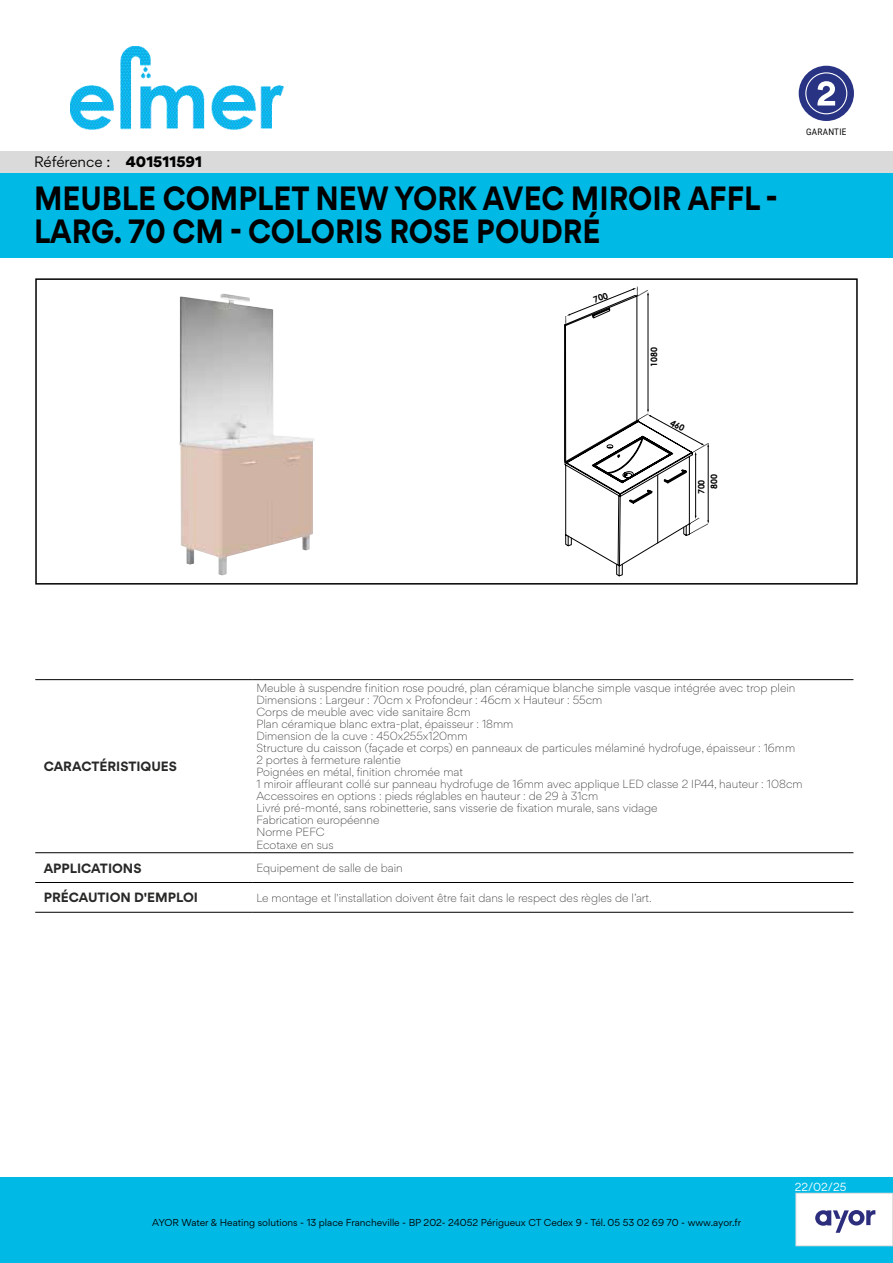
<style>
.page{position:relative;width:893px;height:1263px;background:#fff}
.page>*{position:absolute;margin:0;border:0;box-sizing:border-box;transform-origin:0 0}
.t1{font:700 30px/33px "Gordita";color:#000;scale:.9 1}
.t2{font:13.5px "Gordita";letter-spacing:-.005em;color:#000}
.t3{font:700 12px "Gordita";color:#282827}
.t4{font:300 10.5px/12px "Gordita";color:#282827}
.t5{font:10.5px "Gordita";color:#fff}
.t6{font:9px "Gordita";color:#000}
.t7{font:9px "Roboto";letter-spacing:.035em;color:#000;scale:.9 1}
.t8{font:700 8.7px "Century Gothic";letter-spacing:-.005em;color:#000}
.s1{font-weight:900}
</style>
<div class="page">
<div style="left:0;top:172px;width:893px;height:85px;background:#00b9e5"></div>
<div style="left:0;top:1178px;width:893px;height:85px;background:#00b9e5"></div>
<div style="left:796px;top:1193px;width:97px;height:53px;background:#fff"></div>
<div style="left:795px;top:1193px;width:98px;height:53px;border:1px solid #dadada"></div>
<img style="left:179px;top:293px;width:136px;height:282px">
<hr style="left:35px;top:679px;width:217px;height:1px;background:#000">
<hr style="left:252px;top:679px;width:601px;height:1px;background:#000">
<hr style="left:35px;top:852px;width:217px;height:1px;background:#000">
<hr style="left:252px;top:852px;width:601px;height:1px;background:#000">
<hr style="left:35px;top:882px;width:217px;height:1px;background:#000">
<hr style="left:252px;top:882px;width:601px;height:1px;background:#000">
<hr style="left:35px;top:912px;width:217px;height:1px;background:#000">
<hr style="left:252px;top:912px;width:601px;height:1px;background:#000">
<div style="left:799px;top:66px;width:55px;height:55px;background:#293384;border-radius:50%"></div>
<svg style="left:805px;top:72px;width:42px;height:42px"></svg>
<div style="left:35px;top:278px;width:823px;height:307px;border:2px solid #000"></div>
<svg style="left:815px;top:1210px;width:60px;height:23px"></svg>
<img style="left:70px;top:47px;width:213px;height:82px">
<div style="left:0;top:151px;width:893px;height:21px;background:#dadada"></div>
<svg style="left:564px;top:287px;width:145px;height:290px"></svg>
<p class="t2" style="left:34px;top:152px;width:170px">Référence : <span class="s1">401511591</span></p>
<h1 class="t1" style="left:34px;top:182px;width:828px">MEUBLE COMPLET NEW YORK AVEC MIROIR AFFL -<br>LARG. 70 CM - COLORIS ROSE POUDRÉ</h1>
<p class="t7" style="left:806px;top:125px;width:46px">GARANTIE</p>
<p class="t8" style="left:647px;top:367px;width:21px;rotate:-90deg">1080</p>
<p class="t8" style="left:707px;top:489px;width:16px;rotate:-90deg">800</p>
<p class="t8" style="left:695px;top:494px;width:16px;rotate:-90deg">700</p>
<p class="t3" style="left:44px;top:757px;width:135px">CARACTÉRISTIQUES</p>
<p class="t4" style="left:256px;top:682px;width:548px">Meuble à suspendre finition rose poudré, plan céramique blanche simple vasque intégrée avec trop plein Dimensions : Largeur : 70cm x Profondeur : 46cm x Hauteur : 55cm<br>Corps de meuble avec vide sanitaire 8cm<br>Plan céramique blanc extra-plat, épaisseur : 18mm<br>Dimension de la cuve : 450x255x120mm<br>Structure du caisson (façade et corps) en panneaux de particules mélaminé hydrofuge, épaisseur : 16mm 2 portes à fermeture ralentie<br>Poignées en métal, finition chromée mat<br>1 miroir affleurant collé sur panneau hydrofuge de 16mm avec applique LED classe 2 IP44, hauteur : 108cm Accessoires en options : pieds réglables en hauteur : de 29 à 31cm<br>Livré pré-monté, sans robinetterie, sans visserie de fixation murale, sans vidage<br>Fabrication européenne<br>Norme PEFC<br>Ecotaxe en sus</p>
<p class="t3" style="left:44px;top:858px;width:99px">APPLICATIONS</p>
<p class="t4" style="left:256px;top:861px;width:148px">Equipement de salle de bain</p>
<p class="t3" style="left:44px;top:888px;width:156px">PRÉCAUTION D'EMPLOI</p>
<p class="t4" style="left:256px;top:891px;width:397px">Le montage et l'installation doivent être fait dans le respect des règles de l’art.</p>
<p class="t6" style="left:152px;top:1216px;width:590px">AYOR Water &amp; Heating solutions - 13 place Francheville - BP 202- 24052 Périgueux CT Cedex 9 - Tél. 05 53 02 69 70 - www.ayor.fr</p>
<p class="t5" style="left:795px;top:1179px;width:53px">22/02/25</p>
</div>
